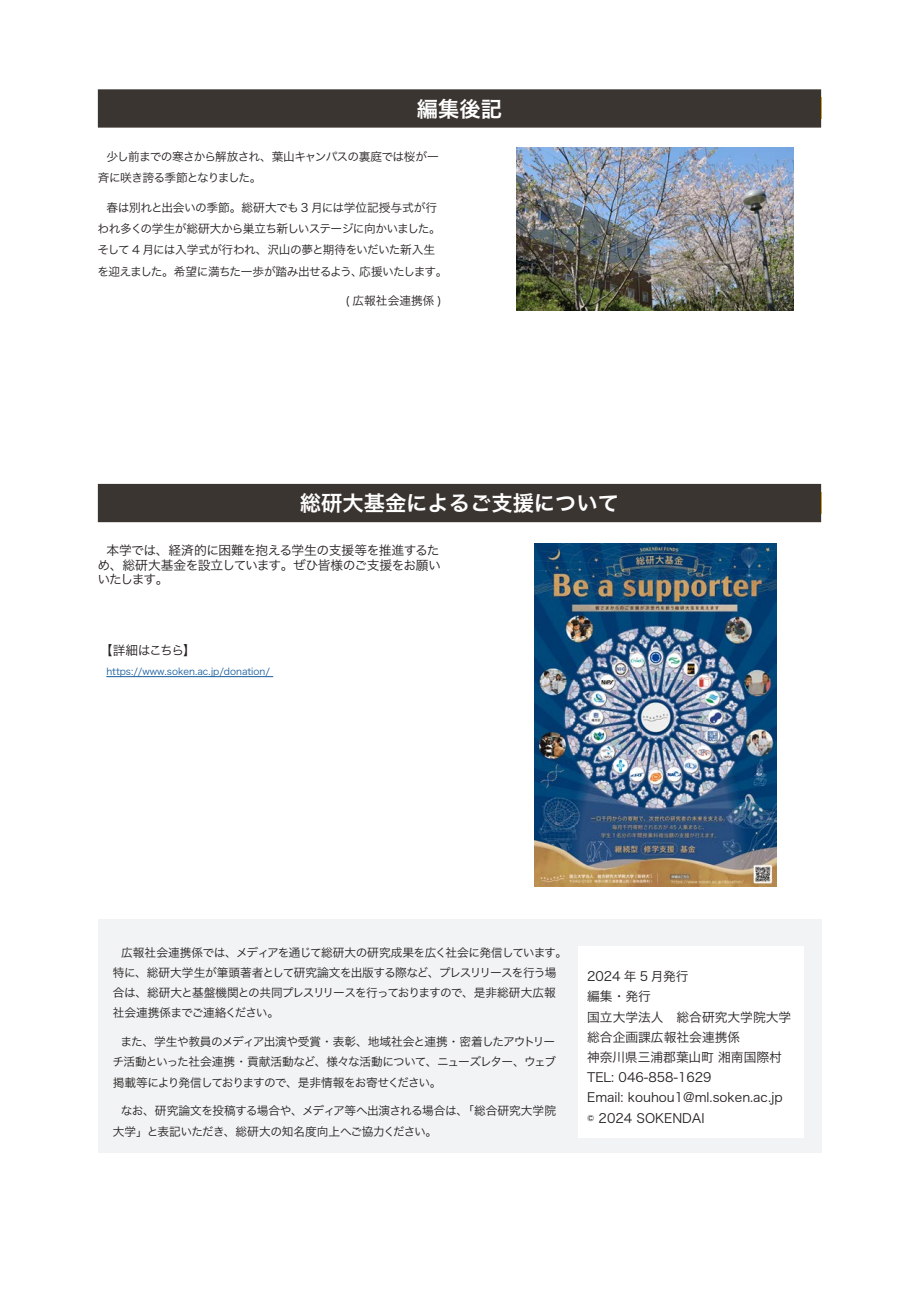
<style>
.page{position:relative;width:919px;height:1289px;background:#fff}
.page>*{position:absolute;margin:0;border:0;box-sizing:border-box;transform-origin:0 0}
.t1{font:21.3px "Hira Kaku Pro N W6";color:#fff}
.t2{font:12.75px/20.2px "Hira Kaku Pro N W3";color:#231f20;text-align:justify}
.t3{font:11.7px/20.2px "Hira Kaku Pro N W3";letter-spacing:-.05em;color:#231f20}
.t4{font:11.7px "Hira Kaku Pro N W3";color:#231f20}
.t5{font:9.6px "Hira Kaku Pro W3";color:#175d9e}
</style>
<div class="page">
<div style="left:98px;top:89px;width:723px;height:39px;background:#3b3532"></div>
<hr style="left:106px;top:676px;width:167px;height:1px;background:#175d9e">
<div style="left:98px;top:484px;width:723px;height:38px;background:#3b3532"></div>
<div style="left:98px;top:918px;width:723px;height:234px;background:#f2f3f4"></div>
<div style="left:578px;top:946px;width:226px;height:191px;background:#fff"></div>
<img style="left:517px;top:148px;width:276px;height:162px">
<img style="left:534px;top:543px;width:242px;height:343px">
<h1 class="t1" style="left:417px;top:89px;width:87px">編集後記</h1>
<p class="t3" style="left:98px;top:145px;width:342px;line-height:21.3px;text-indent:9px">少し前までの寒さから解放され、葉山キャンパスの裏庭では桜が一斉に咲き誇る季節となりました。</p>
<p class="t3" style="left:97px;top:196px;width:351px;line-height:21.3px;text-indent:9px">春は別れと出会いの季節。総研大でも 3 月には学位記授与式が行われ多くの学生が総研大から巣立ち新しいステージに向かいました。そして 4 月には入学式が行われ、沢山の夢と期待をいだいた新入生を迎えました。希望に満ちた一歩が踏み出せるよう、応援いたします。</p>
<p class="t4" style="left:345px;top:290px;width:98px">( 広報社会連携係 )</p>
<h1 class="t1" style="left:300px;top:484px;width:320px">総研大基金によるご支援について</h1>
<p class="t2" style="left:97px;top:541px;width:345px;line-height:14.9px;text-indent:9px">本学では、経済的に困難を抱える学生の支援等を推進するため、総研大基金を設立しています。ぜひ皆様のご支援をお願いいたします。</p>
<p class="t2" style="left:100px;top:639px;width:98px">【詳細はこちら】</p>
<p class="t5" style="left:106px;top:663px;width:165px">https://www.soken.ac.jp/donation/</p>
<p class="t3" style="left:113px;top:941px;width:456px;text-indent:9px">広報社会連携係では、メディアを通じて総研大の研究成果を広く社会に発信しています。特に、総研大学生が筆頭著者として研究論文を出版する際など、プレスリリースを行う場合は、総研大と基盤機関との共同プレスリリースを行っておりますので、是非総研大広報社会連携係までご連絡ください。</p>
<p class="t3" style="left:112px;top:1030px;width:445px;text-align:justify;text-indent:8px">また、学生や教員のメディア出演や受賞・表彰、地域社会と連携・密着したアウトリーチ活動といった社会連携・貢献活動など、様々な活動について、ニューズレター、ウェブ掲載等により発信しておりますので、是非情報をお寄せください。</p>
<p class="t3" style="left:113px;top:1099px;width:445px;text-indent:8px">なお、研究論文を投稿する場合や、メディア等へ出演される場合は、「総合研究大学院大学」と表記いただき、総研大の知名度向上へご協力ください。</p>
<p class="t2" style="left:587px;top:965px;width:206px;text-align:left">2024 年 5 月発行<br>編集・発行<br>国立大学法人　総合研究大学院大学総合企画課広報社会連携係<br>神奈川県三浦郡葉山町 湘南国際村<br>TEL: 046-858-1629<br>Email: kouhou1@ml.soken.ac.jp ©️ 2024 SOKENDAI</p>
</div>
